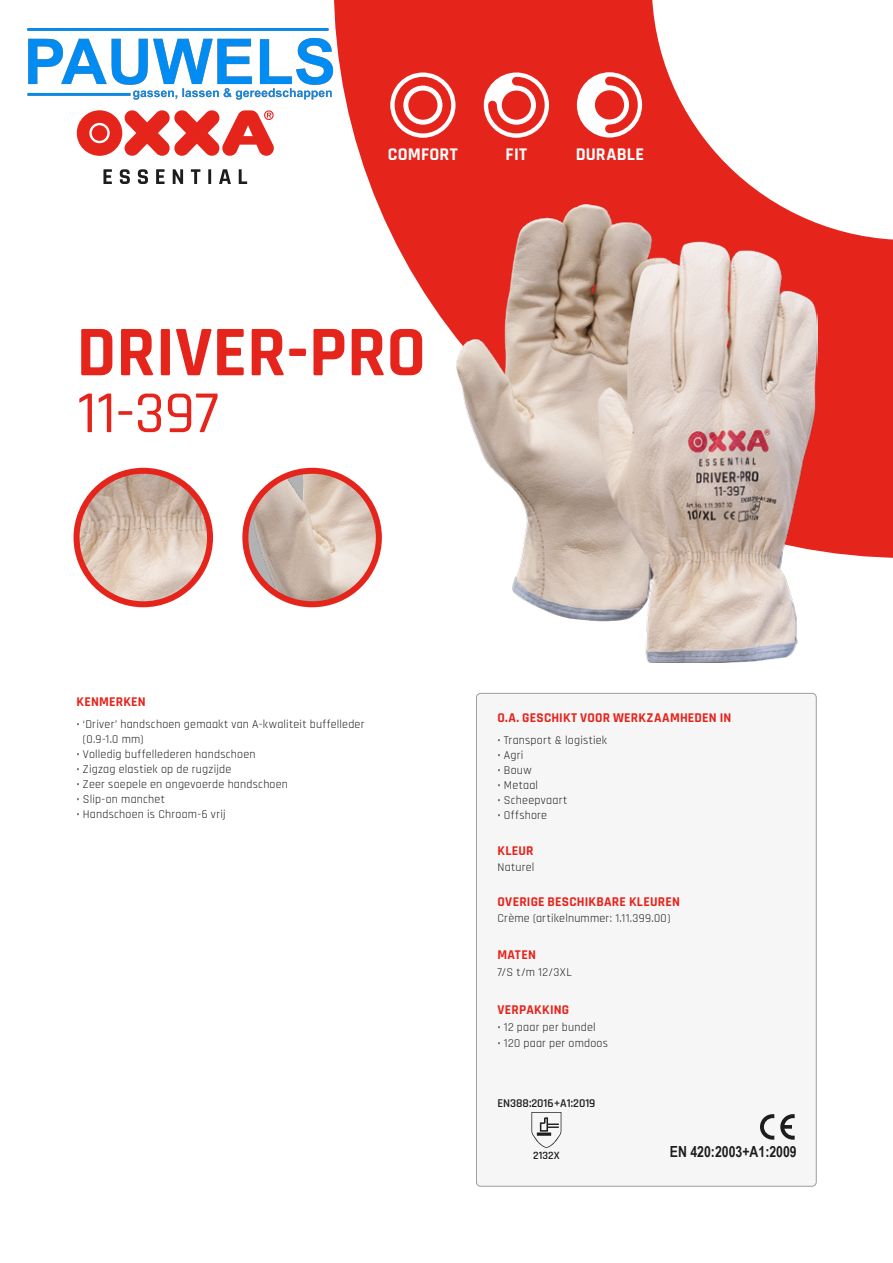
<style>
.page{position:relative;width:893px;height:1263px;background:#fff}
.page>*{position:absolute;margin:0;border:0;box-sizing:border-box;transform-origin:0 0}
.t1{font:700 72px "Rajdhani";color:#e5241c}
.t2{font:500 60px "Rajdhani";color:#e5241c}
.t3{font:700 18px "Rajdhani";letter-spacing:.015em;color:#fff}
.t4{font:700 15.3px "Arial Narrow";color:#1d1d1b}
.t5{font:700 13.5px "Rajdhani";letter-spacing:.015em;color:#e5241c}
.t6{font:12px/15px "Rajdhani";letter-spacing:.02em;color:#1d1d1b}
.t7{font:600 12px "Rajdhani";color:#1d1d1b}
.t8{font:600 11.25px "Rajdhani";letter-spacing:.01em;color:#1d1d1b}
</style>
<div class="page">
<div style="left:476px;top:693px;width:340px;height:493px;background:#f6f6f6;border-radius:4px"></div>
<svg style="left:334px;top:0;width:559px;height:558px;fill:#e5241c"></svg>
<svg style="left:77px;top:110px;width:197px;height:46px"></svg>
<svg style="left:103px;top:169px;width:9px;height:15px"></svg>
<svg style="left:120px;top:169px;width:10px;height:15px"></svg>
<svg style="left:138px;top:169px;width:10px;height:15px"></svg>
<svg style="left:156px;top:169px;width:9px;height:15px"></svg>
<svg style="left:173px;top:169px;width:10px;height:15px"></svg>
<svg style="left:191px;top:169px;width:9px;height:15px"></svg>
<hr style="left:208px;top:169px;width:3px;height:15px;background:#1d1d1b">
<svg style="left:219px;top:169px;width:12px;height:15px"></svg>
<svg style="left:239px;top:169px;width:8px;height:15px"></svg>
<img style="left:456px;top:205px;width:362px;height:458px">
<svg style="left:390px;top:73px;width:65px;height:65px"></svg>
<svg style="left:484px;top:73px;width:65px;height:65px"></svg>
<svg style="left:577px;top:72px;width:65px;height:66px"></svg>
<svg style="left:531px;top:1112px;width:30px;height:36px"></svg>
<svg style="left:760px;top:1114px;width:14px;height:26px"></svg>
<svg style="left:780px;top:1114px;width:15px;height:26px"></svg>
<img style="left:77px;top:471px;width:133px;height:133px;border-radius:67px">
<div style="left:74px;top:468px;width:139px;height:139px;border:6px solid #e5241c;border-radius:50%"></div>
<img style="left:246px;top:471px;width:133px;height:133px;border-radius:65px">
<div style="left:242px;top:468px;width:140px;height:139px;border:6px solid #e5241c;border-radius:50%"></div>
<img style="left:27px;top:15px;width:310px;height:92px">
<h3 class="t3" style="left:388px;top:144px;width:72px">COMFORT</h3>
<h3 class="t3" style="left:506px;top:144px;width:23px">FIT</h3>
<h3 class="t3" style="left:576px;top:144px;width:70px">DURABLE</h3>
<h1 class="t1" style="left:77px;top:308px;width:351px">DRIVER-PRO</h1>
<h2 class="t2" style="left:77px;top:378px;width:143px">11-397</h2>
<p class="t5" style="left:77px;top:693px;width:71px">KENMERKEN</p>
<p class="t6" style="left:83px;top:717px;width:283px;text-indent:-6px">• ‘Driver’ handschoen gemaakt van A-kwaliteit buffelleder (0.9-1.0 mm)</p>
<p class="t6" style="left:77px;top:747px;width:181px">• Volledig buffellederen handschoen</p>
<p class="t6" style="left:77px;top:762px;width:156px">• Zigzag elastiek op de rugzijde</p>
<p class="t6" style="left:77px;top:777px;width:213px">• Zeer soepele en ongevoerde handschoen</p>
<p class="t6" style="left:77px;top:792px;width:90px">• Slip-on manchet</p>
<p class="t6" style="left:77px;top:807px;width:151px">• Handschoen is Chroom-6 vrij</p>
<p class="t5" style="left:497px;top:709px;width:235px">O.A. GESCHIKT VOOR WERKZAAMHEDEN IN</p>
<p class="t6" style="left:497px;top:733px;width:111px">• Transport &amp; logistiek</p>
<p class="t6" style="left:497px;top:748px;width:27px">• Agri</p>
<p class="t6" style="left:497px;top:763px;width:36px">• Bouw</p>
<p class="t6" style="left:497px;top:778px;width:42px">• Metaal</p>
<p class="t6" style="left:497px;top:793px;width:71px">• Scheepvaart</p>
<p class="t6" style="left:497px;top:808px;width:51px">• Offshore</p>
<p class="t5" style="left:497px;top:842px;width:38px">KLEUR</p>
<p class="t6" style="left:497px;top:860px;width:38px">Naturel</p>
<p class="t5" style="left:497px;top:893px;width:184px">OVERIGE BESCHIKBARE KLEUREN</p>
<p class="t6" style="left:497px;top:911px;width:174px">Crème (artikelnummer: 1.11.399.00)</p>
<p class="t5" style="left:497px;top:947px;width:40px">MATEN</p>
<p class="t6" style="left:497px;top:965px;width:76px">7/S t/m 12/3XL</p>
<p class="t5" style="left:497px;top:1002px;width:73px">VERPAKKING</p>
<p class="t6" style="left:497px;top:1020px;width:100px">• 12 paar per bundel</p>
<p class="t6" style="left:497px;top:1036px;width:112px">• 120 paar per omdoos</p>
<p class="t7" style="left:497px;top:1096px;width:100px">EN388:2016+A1:2019</p>
<p class="t8" style="left:533px;top:1148px;width:28px">2132X</p>
<p class="t4" style="left:670px;top:1140px;width:128px">EN 420:2003+A1:2009</p>
</div>
